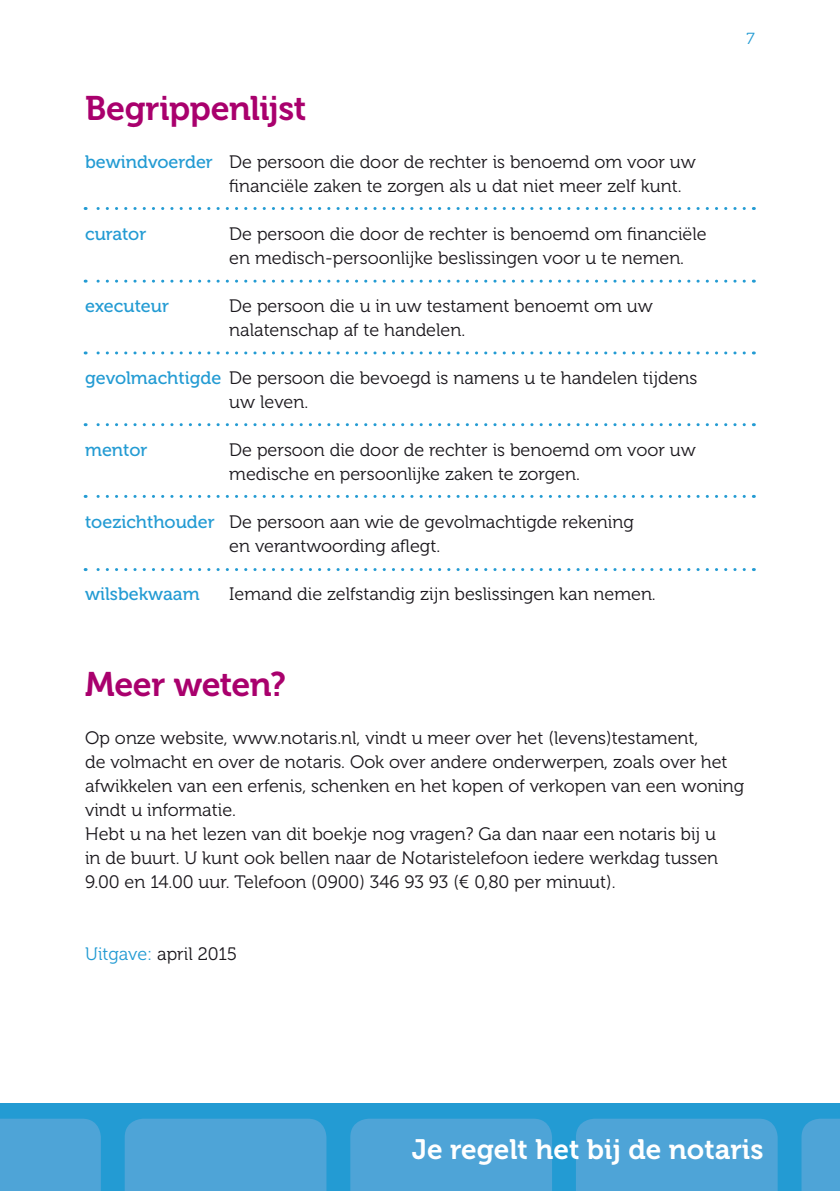
<style>
.page{position:relative;width:840px;height:1191px;background:#fff}
.page>*{position:absolute;margin:0;border:0;box-sizing:border-box;transform-origin:0 0}
.t1{font:34px "Museo 700";letter-spacing:-.015em;color:#a9006d}
.t2{font:28px "Museo 700";color:#fff}
.t3{font:18px/24px "Museo 300";color:#1a171c}
.t4{font:18px "Museo 500";color:#239bd3}
.t5{font:16px "Museo 300";color:#239bd3}
.s1{font-family:"Museo 500";color:#239bd3}
.s2{color:#239bd3}
</style>
<div class="page">
<div style="left:0;top:1103px;width:839px;height:88px;background:#239bd3"></div>
<div style="left:0;top:1118px;width:101px;height:73px;background:#4ea4d7"></div>
<div style="left:576px;top:1118px;width:201px;height:73px;background:#4ea4d7"></div>
<div style="left:350px;top:1118px;width:201px;height:73px;background:#4ea4d7"></div>
<div style="left:125px;top:1118px;width:201px;height:73px;background:#4ea4d7"></div>
<div style="left:801px;top:1118px;width:38px;height:73px;background:#4ea4d7"></div>
<svg style="left:85px;top:207px;width:658px;height:3px"></svg>
<svg style="left:85px;top:280px;width:658px;height:3px"></svg>
<svg style="left:85px;top:351px;width:658px;height:3px"></svg>
<svg style="left:85px;top:423px;width:658px;height:3px"></svg>
<svg style="left:85px;top:495px;width:658px;height:3px"></svg>
<svg style="left:85px;top:568px;width:658px;height:3px"></svg>
<h1 class="t1" style="left:85px;top:89px;width:223px">Begrippenlijst</h1>
<p class="t3" style="left:229px;top:150px;width:467px;text-indent:-144px"><span class="s1">bewindvoerder</span> De persoon die door de rechter is benoemd om voor uw financiële zaken te zorgen als u dat niet meer zelf kunt.</p>
<p class="t4" style="left:85px;top:224px;width:63px">curator</p>
<p class="t3" style="left:229px;top:222px;width:478px">De persoon die door de rechter is benoemd om financiële en medisch-persoonlijke beslissingen voor u te nemen.</p>
<p class="t4" style="left:85px;top:296px;width:85px">executeur</p>
<p class="t3" style="left:229px;top:294px;width:425px">De persoon die u in uw testament benoemt om uw nalatenschap af te handelen.</p>
<p class="t3" style="left:229px;top:366px;width:469px;text-indent:-144px"><span class="s1">gevolmachtigde</span> De persoon die bevoegd is namens u te handelen tijdens uw leven.</p>
<p class="t4" style="left:85px;top:440px;width:64px">mentor</p>
<p class="t3" style="left:229px;top:438px;width:467px">De persoon die door de rechter is benoemd om voor uw medische en persoonlijke zaken te zorgen.</p>
<p class="t3" style="left:229px;top:510px;width:406px;text-indent:-144px"><span class="s1">toezichthouder</span> De persoon aan wie de gevolmachtigde rekening en verantwoording aflegt.</p>
<p class="t4" style="left:85px;top:584px;width:116px">wilsbekwaam</p>
<p class="t3" style="left:229px;top:582px;width:428px">Iemand die zelfstandig zijn beslissingen kan nemen.</p>
<p class="t5" style="left:746px;top:30px;width:10px">7</p>
<h1 class="t1" style="left:85px;top:665px;width:202px">Meer weten?</h1>
<p class="t3" style="left:85px;top:726px;width:660px">Op onze website, www.notaris.nl, vindt u meer over het (levens)testament,<br>de volmacht en over de notaris. Ook over andere onderwerpen, zoals over het afwikkelen van een erfenis, schenken en het kopen of verkopen van een woning vindt u informatie.<br>Hebt u na het lezen van dit boekje nog vragen? Ga dan naar een notaris bij u<br>in de buurt. U kunt ook bellen naar de Notaristelefoon iedere werkdag tussen 9.00 en 14.00 uur. Telefoon (0900) 346 93 93 (€ 0,80 per minuut).</p>
<p class="t3" style="left:85px;top:942px;width:153px"><span class="s2">Uitgave:</span> april 2015</p>
<h2 class="t2" style="left:411px;top:1133px;width:353px">Je regelt het bij de notaris</h2>
</div>
